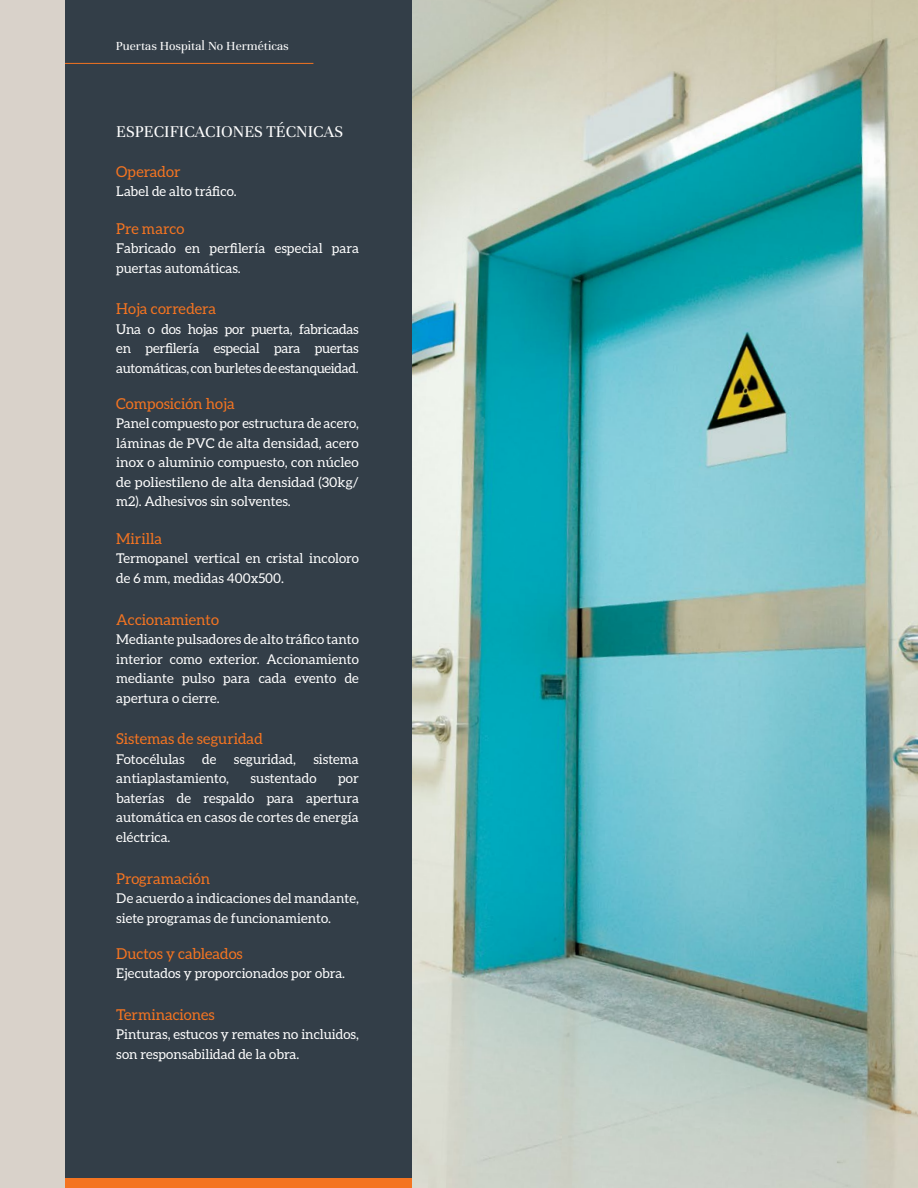
<style>
.page{position:relative;width:918px;height:1188px;background:#fff}
.page>*{position:absolute;margin:0;border:0;box-sizing:border-box;transform-origin:0 0}
.t1{font:18px "Unna";color:#fff}
.t2{font:15px "Aleo";color:#f47421}
.t3{font:13.5px/19.5px "Aleo";color:#fff}
.t4{font:13.5px "Unna";color:#fff}
</style>
<div class="page">
<img style="left:411px;top:0;width:507px;height:1188px">
<div style="left:64px;top:0;width:347px;height:1188px;background:#333e48"></div>
<div style="left:64px;top:1179px;width:347px;height:9px;background:#f47421"></div>
<hr style="left:64px;top:63px;width:249px;height:1px;background:#f47421">
<div style="left:0;top:0;width:65px;height:1188px;background:#d9d2ca"></div>
<p class="t4" style="left:116px;top:38px;width:175px">Puertas Hospital No Herméticas</p>
<h1 class="t1" style="left:116px;top:122px;width:228px">ESPECIFICACIONES TÉCNICAS</h1>
<p class="t2" style="left:116px;top:163px;width:66px">Operador</p>
<p class="t3" style="left:116px;top:181px;width:122px">Label de alto tráfico.</p>
<p class="t2" style="left:116px;top:220px;width:70px">Pre marco</p>
<p class="t3" style="left:116px;top:238px;width:244px">Fabricado en perfilería especial para puertas automáticas.</p>
<p class="t2" style="left:116px;top:301px;width:101px">Hoja corredera</p>
<p class="t3" style="left:116px;top:319px;width:244px;text-align:justify">Una o dos hojas por puerta, fabricadas en perfilería especial para puertas automáticas, con burletes de estanqueidad.</p>
<p class="t2" style="left:116px;top:395px;width:120px">Composición hoja</p>
<p class="t3" style="left:116px;top:414px;width:244px;text-align:justify">Panel compuesto por estructura de acero, láminas de PVC de alta densidad, acero inox o aluminio compuesto, con núcleo de poliestileno de alta densidad (30kg/ m2). Adhesivos sin solventes.</p>
<p class="t2" style="left:116px;top:530px;width:47px">Mirilla</p>
<p class="t3" style="left:116px;top:549px;width:244px">Termopanel vertical en cristal incoloro de 6 mm, medidas 400x500.</p>
<p class="t2" style="left:116px;top:611px;width:104px">Accionamiento</p>
<p class="t3" style="left:116px;top:629px;width:244px;text-align:justify">Mediante pulsadores de alto tráfico tanto interior como exterior. Accionamiento mediante pulso para cada evento de apertura o cierre.</p>
<p class="t2" style="left:116px;top:731px;width:148px">Sistemas de seguridad</p>
<p class="t3" style="left:116px;top:749px;width:70px">Fotocélulas</p>
<p class="t3" style="left:202px;top:749px;width:16px">de</p>
<p class="t3" style="left:234px;top:749px;width:64px">seguridad,</p>
<p class="t3" style="left:313px;top:749px;width:47px">sistema</p>
<p class="t3" style="left:116px;top:769px;width:114px">antiaplastamiento,</p>
<p class="t3" style="left:251px;top:769px;width:67px">sustentado</p>
<p class="t3" style="left:116px;top:769px;width:244px;text-align:justify;text-indent:222px">por baterías de respaldo para apertura automática en casos de cortes de energía eléctrica.</p>
<p class="t2" style="left:116px;top:870px;width:95px">Programación</p>
<p class="t3" style="left:116px;top:888px;width:244px">De acuerdo a indicaciones del mandante, siete programas de funcionamiento.</p>
<p class="t2" style="left:116px;top:945px;width:128px">Ductos y cableados</p>
<p class="t3" style="left:116px;top:963px;width:230px">Ejecutados y proporcionados por obra.</p>
<p class="t2" style="left:116px;top:1006px;width:100px">Terminaciones</p>
<p class="t3" style="left:116px;top:1025px;width:244px">Pinturas, estucos y remates no incluidos, son responsabilidad de la obra.</p>
</div>
